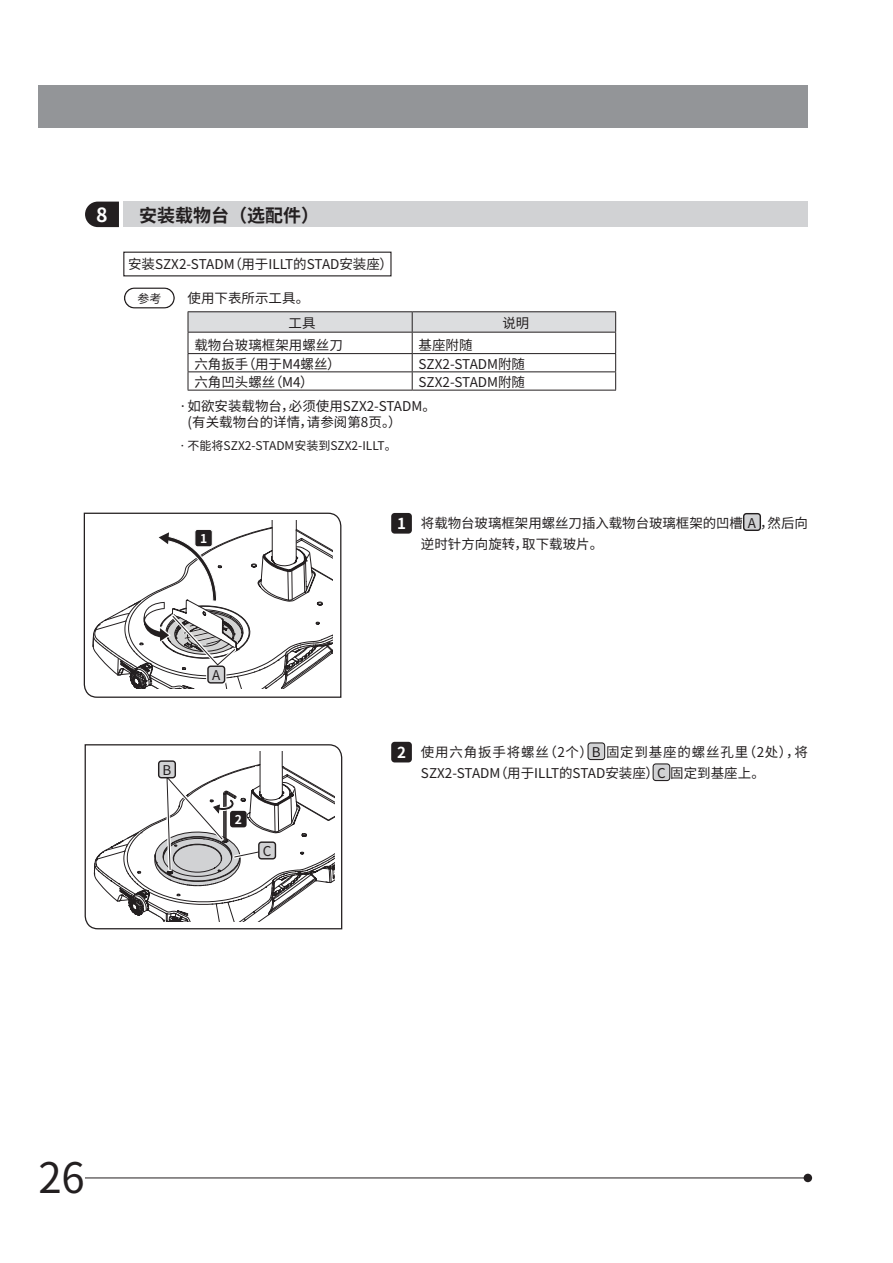
<style>
.page{position:relative;width:893px;height:1263px;background:#fff}
.page>*{position:absolute;margin:0;border:0;box-sizing:border-box;transform-origin:0 0}
.t1{font:42px "Noto Sans CJ Ksc";color:#231f20}
.t2{font:700 19.5px "Noto Sans CJ Ksc";color:#fff}
.t3{font:700 18px "Noto Sans CJ Ksc";color:#231f20}
.t4{font:700 15.15px "Noto Sans CJ Ksc";color:#fff}
.t5{font:13.5px/21px "Noto Sans CJ Ksc";color:#231f20}
.t6{font:700 12.15px "Noto Sans CJ Ksc";color:#fff}
.t7{font:12px "Noto Sans CJ Ksc";color:#231f20}
</style>
<div class="page">
<div style="left:804px;top:1174px;width:8px;height:8px;background:#231f20;border-radius:50%"></div>
<hr style="left:85px;top:1177px;width:723px;height:1px;background:#231f20">
<div style="left:38px;top:85px;width:770px;height:43px;background:#939598"></div>
<div style="left:124px;top:202px;width:684px;height:25px;background:#d1d2d4"></div>
<svg style="left:85px;top:202px;width:34px;height:25px"></svg>
<svg style="left:84px;top:744px;width:259px;height:186px"></svg>
<div style="left:588px;top:743px;width:17px;height:16px;background:#d1d2d4;border-radius:3px"></div>
<div style="left:587px;top:742px;width:18px;height:18px;border:1px solid #231f20;border-radius:3px"></div>
<div style="left:653px;top:764px;width:17px;height:16px;background:#d1d2d4;border-radius:3px"></div>
<div style="left:653px;top:763px;width:17px;height:18px;border:1px solid #231f20;border-radius:3px"></div>
<div style="left:391px;top:742px;width:21px;height:20px;background:#231f20;border-radius:3px"></div>
<svg style="left:94px;top:752px;width:242px;height:170px"></svg>
<div style="left:259px;top:842px;width:16px;height:17px;background:#d1d2d4;border-radius:3px"></div>
<div style="left:258px;top:841px;width:18px;height:18px;border:1px solid #231f20;border-radius:3px"></div>
<svg style="left:83px;top:512px;width:259px;height:186px"></svg>
<div style="left:123px;top:252px;width:269px;height:24px;border:1px solid #231f20"></div>
<hr style="left:188px;top:311px;width:224px;height:1px;background:#231f20">
<hr style="left:412px;top:311px;width:204px;height:1px;background:#231f20">
<svg style="left:188px;top:312px;width:428px;height:78px"></svg>
<hr style="left:188px;top:390px;width:224px;height:1px;background:#231f20">
<hr style="left:412px;top:390px;width:204px;height:1px;background:#231f20">
<div style="left:124px;top:287px;width:51px;height:22px;border:1px solid #231f20;border-radius:10px"></div>
<div style="left:744px;top:514px;width:16px;height:16px;background:#d1d2d4;border-radius:3px"></div>
<div style="left:743px;top:513px;width:18px;height:18px;border:1px solid #231f20;border-radius:3px"></div>
<div style="left:391px;top:513px;width:21px;height:21px;background:#231f20;border-radius:3px"></div>
<svg style="left:93px;top:520px;width:240px;height:170px"></svg>
<div style="left:206px;top:664px;width:20px;height:21px;border:2px solid #fff;border-radius:3px"></div>
<div style="left:208px;top:666px;width:17px;height:17px;background:#d1d2d4;border-radius:3px"></div>
<div style="left:207px;top:665px;width:18px;height:18px;border:1px solid #231f20;border-radius:3px"></div>
<h2 class="t2" style="left:96px;top:203px;width:13px">8</h2>
<h3 class="t3" style="left:139px;top:205px;width:181px">安装载物台（选配件）</h3>
<p class="t5" style="left:128px;top:254px;width:266px">安装SZX2-STADM（用于ILLT的STAD安装座）</p>
<p class="t5" style="left:289px;top:286px;width:28px;line-height:25px;text-indent:-101px">使用下表所示工具。工具</p>
<p class="t7" style="left:137px;top:291px;width:25px">参考</p>
<p class="t5" style="left:502px;top:313px;width:28px">说明</p>
<p class="t5" style="left:194px;top:335px;width:150px">载物台玻璃框架用螺丝刀</p>
<p class="t5" style="left:419px;top:335px;width:55px">基座附随</p>
<p class="t5" style="left:194px;top:353px;width:148px">六角扳手（用于M4螺丝）</p>
<p class="t5" style="left:419px;top:353px;width:108px">SZX2-STADM附随</p>
<p class="t5" style="left:194px;top:372px;width:121px">六角凹头螺丝（M4）</p>
<p class="t5" style="left:179px;top:370px;width:347px;line-height:24px;text-indent:239px">SZX2-STADM附随·如欲安装载物台，必须使用SZX2-STADM。</p>
<p class="t5" style="left:188px;top:412px;width:216px">(有关载物台的详情，请参阅第8页。）</p>
<p class="t7" style="left:179px;top:439px;width:219px">·不能将SZX2-STADM安装到SZX2-ILLT。</p>
<p class="t6" style="left:200px;top:531px;width:9px">1</p>
<p class="t5" style="left:163px;top:760px;width:10px">B</p>
<p class="t5" style="left:212px;top:665px;width:10px">A</p>
<p class="t6" style="left:235px;top:812px;width:9px">2</p>
<p class="t5" style="left:263px;top:841px;width:10px">C</p>
<p class="t4" style="left:397px;top:515px;width:10px">1</p>
<p class="t5" style="left:421px;top:513px;width:388px">将载物台玻璃框架用螺丝刀插入载物台玻璃框架的凹槽 A ，然后向逆时针方向旋转，取下载玻片。</p>
<p class="t4" style="left:397px;top:744px;width:10px">2</p>
<p class="t5" style="left:421px;top:742px;width:388px">使用六角扳手将螺丝（2个）B 固定到基座的螺丝孔里（2处），将<br>SZX2-STADM（用于ILLT的STAD安装座）C 固定到基座上。</p>
<h1 class="t1" style="left:38px;top:1154px;width:48px">26</h1>
</div>
